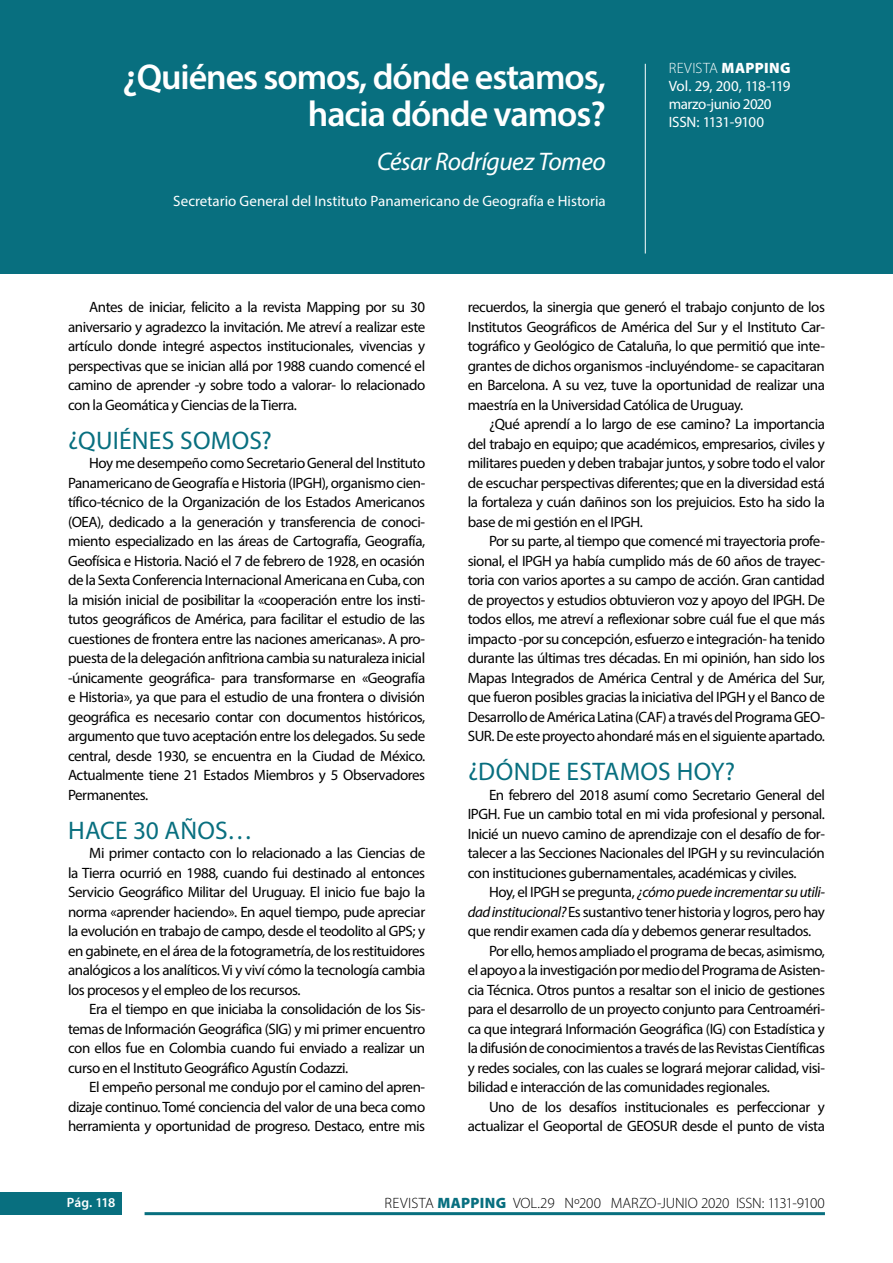
<style>
.page{position:relative;width:893px;height:1263px;background:#fff}
.page>*{position:absolute;margin:0;border:0;box-sizing:border-box;transform-origin:0 0}
.t1{font:600 36px/37.5px "Myriad Pro";letter-spacing:-.03em;color:#fff;text-align:right}
.t2{font:25.5px "Myriad Pro";letter-spacing:.01em;color:#086f7f}
.t3{font:italic 25.5px "Myriad Pro";letter-spacing:-.02em;color:#fff}
.t4{font:15px/19.5px "Myriad Pro";letter-spacing:-.03em;color:#000;text-align:justify}
.t5{font:15px "Myriad Pro";color:#fff}
.t6{font:15px/18px "Myriad Pro";letter-spacing:-.035em;color:#fff}
.t7{font:300 15px "Myriad Pro";letter-spacing:-.01em;color:#000}
.t8{font:italic 15px "Myriad Pro";letter-spacing:-.03em;color:#000}
.t9{font:600 13.5px "Myriad Pro";letter-spacing:-.02em;color:#fff}
.s1{font-weight:300}
.s2{font-weight:900}
.s3{font-style:normal}
.s4{font-style:italic}
.s5{font-weight:900;color:#086f7f}
</style>
<div class="page">
<div style="left:0;top:1193px;width:121px;height:22px;background:#086f7f"></div>
<hr style="left:145px;top:1212px;width:680px;height:3px;background:#086f7f">
<div style="left:0;top:0;width:893px;height:273px;background:#086f7f"></div>
<hr style="left:645px;top:64px;width:1px;height:189px;background:#fff">
<h1 class="t1" style="left:122px;top:57px;width:485px">¿Quiénes somos, dónde estamos, hacia dónde vamos?</h1>
<h2 class="t3" style="left:377px;top:146px;width:230px">César Rodríguez Tomeo</h2>
<p class="t5" style="left:173px;top:192px;width:434px">Secretario General del Instituto Panamericano de Geografía e Historia</p>
<p class="t6" style="left:669px;top:59px;width:123px"><span class="s1">REVISTA</span> <span class="s2">MAPPING<br></span>Vol. 29, 200, 118-119 marzo-junio 2020<br>ISSN: 1131-9100</p>
<p class="t4" style="left:68px;top:297px;width:359px;text-indent:21px">Antes de iniciar, felicito a la revista Mapping por su 30 aniversario y agradezco la invitación. Me atreví a realizar este artículo donde integré aspectos institucionales, vivencias y perspectivas que se inician allá por 1988 cuando comencé el camino de aprender -y sobre todo a valorar- lo relacionado con la Geomática y Ciencias de la Tierra.</p>
<h2 class="t2" style="left:68px;top:424px;width:205px">¿QUIÉNES SOMOS?</h2>
<p class="t4" style="left:68px;top:453px;width:359px;text-indent:21px">Hoy me desempeño como Secretario General del Instituto Panamericano de Geografía e Historia (IPGH), organismo cien&shy;tífico-técnico de la Organización de los Estados Americanos (OEA), dedicado a la generación y transferencia de conoci&shy;miento especializado en las áreas de Cartografía, Geografía, Geofísica e Historia. Nació el 7 de febrero de 1928, en ocasión de la Sexta Conferencia Internacional Americana en Cuba, con la misión inicial de posibilitar la «cooperación entre los insti&shy;tutos geográficos de América, para facilitar el estudio de las cuestiones de frontera entre las naciones americanas». A pro&shy;puesta de la delegación anfitriona cambia su naturaleza inicial -únicamente geográfica- para transformarse en «Geografía e Historia», ya que para el estudio de una frontera o división geográfica es necesario contar con documentos históricos, argumento que tuvo aceptación entre los delegados. Su sede central, desde 1930, se encuentra en la Ciudad de México.<br>Actualmente tiene 21 Estados Miembros y 5 Observadores Permanentes.</p>
<h2 class="t2" style="left:68px;top:814px;width:186px">HACE 30 AÑOS…</h2>
<p class="t4" style="left:68px;top:843px;width:359px;text-indent:21px">Mi primer contacto con lo relacionado a las Ciencias de la Tierra ocurrió en 1988, cuando fui destinado al entonces Servicio Geográfico Militar del Uruguay. El inicio fue bajo la norma «aprender haciendo». En aquel tiempo, pude apreciar la evolución en trabajo de campo, desde el teodolito al GPS; y en gabinete, en el área de la fotogrametría, de los restituidores analógicos a los analíticos. Vi y viví cómo la tecnología cambia los procesos y el empleo de los recursos.</p>
<p class="t4" style="left:68px;top:999px;width:359px;text-indent:21px">Era el tiempo en que iniciaba la consolidación de los Sis&shy;temas de Información Geográfica (SIG) y mi primer encuentro con ellos fue en Colombia cuando fui enviado a realizar un curso en el Instituto Geográfico Agustín Codazzi.</p>
<p class="t4" style="left:68px;top:1077px;width:359px;text-indent:21px">El empeño personal me condujo por el camino del apren&shy;dizaje continuo. Tomé conciencia del valor de una beca como herramienta y oportunidad de progreso. Destaco, entre mis</p>
<p class="t4" style="left:468px;top:297px;width:359px">recuerdos, la sinergia que generó el trabajo conjunto de los Institutos Geográficos de América del Sur y el Instituto Car&shy;tográfico y Geológico de Cataluña, lo que permitió que inte&shy;grantes de dichos organismos -incluyéndome- se capacitaran en Barcelona. A su vez, tuve la oportunidad de realizar una maestría en la Universidad Católica de Uruguay.</p>
<p class="t4" style="left:468px;top:414px;width:359px;text-indent:21px">¿Qué aprendí a lo largo de ese camino? La importancia del trabajo en equipo; que académicos, empresarios, civiles y militares pueden y deben trabajar juntos, y sobre todo el valor de escuchar perspectivas diferentes; que en la diversidad está la fortaleza y cuán dañinos son los prejuicios. Esto ha sido la base de mi gestión en el IPGH.</p>
<p class="t4" style="left:468px;top:531px;width:359px;text-indent:21px">Por su parte, al tiempo que comencé mi trayectoria profe&shy;sional, el IPGH ya había cumplido más de 60 años de trayec&shy;toria con varios aportes a su campo de acción. Gran cantidad de proyectos y estudios obtuvieron voz y apoyo del IPGH. De todos ellos, me atreví a reflexionar sobre cuál fue el que más impacto -por su concepción, esfuerzo e integración- ha tenido durante las últimas tres décadas. En mi opinión, han sido los Mapas Integrados de América Central y de América del Sur, que fueron posibles gracias la iniciativa del IPGH y el Banco de Desarrollo de América Latina (CAF) a través del Programa GEO-SUR. De este proyecto ahondaré más en el siguiente apartado.</p>
<h2 class="t2" style="left:468px;top:756px;width:269px">¿DÓNDE ESTAMOS HOY?</h2>
<p class="t4" style="left:468px;top:784px;width:359px;text-indent:21px">En febrero del 2018 asumí como Secretario General del IPGH. Fue un cambio total en mi vida profesional y personal.<br>Inicié un nuevo camino de aprendizaje con el desafío de for&shy;talecer a las Secciones Nacionales del IPGH y su revinculación con instituciones gubernamentales, académicas y civiles.</p>
<p class="t8" style="left:489px;top:883px;width:337px"><span class="s3">Hoy, el IPGH se pregunta,</span> ¿cómo puede incrementar su utili-</p>
<p class="t4" style="left:468px;top:901px;width:359px"><span class="s4">dad institucional?</span> Es sustantivo tener historia y logros, pero hay</p>
<p class="t4" style="left:468px;top:921px;width:345px">que rendir examen cada día y debemos generar resultados.</p>
<p class="t4" style="left:489px;top:940px;width:337px">Por ello, hemos ampliado el programa de becas, asimismo,</p>
<p class="t4" style="left:468px;top:960px;width:359px">el apoyo a la investigación por medio del Programa de Asisten-</p>
<p class="t4" style="left:468px;top:979px;width:359px">cia Técnica. Otros puntos a resaltar son el inicio de gestiones</p>
<p class="t4" style="left:468px;top:999px;width:359px">para el desarrollo de un proyecto conjunto para Centroaméri-</p>
<p class="t4" style="left:468px;top:1018px;width:359px">ca que integrará Información Geográfica (IG) con Estadística y</p>
<p class="t4" style="left:468px;top:1038px;width:359px">la difusión de conocimientos a través de las Revistas Científicas</p>
<p class="t4" style="left:468px;top:1057px;width:359px">y redes sociales, con las cuales se logrará mejorar calidad, visi-</p>
<p class="t4" style="left:468px;top:1077px;width:304px">bilidad e interacción de las comunidades regionales.</p>
<p class="t4" style="left:489px;top:1096px;width:337px">Uno de los desafíos institucionales es perfeccionar y</p>
<p class="t4" style="left:468px;top:1116px;width:359px">actualizar el Geoportal de GEOSUR desde el punto de vista</p>
<p class="t9" style="left:67px;top:1194px;width:50px">Pág. 118</p>
<p class="t7" style="left:385px;top:1194px;width:442px">REVISTA <span class="s5">MAPPING</span> VOL.29 Nº200 MARZO-JUNIO 2020 ISSN: 1131-9100</p>
</div>
